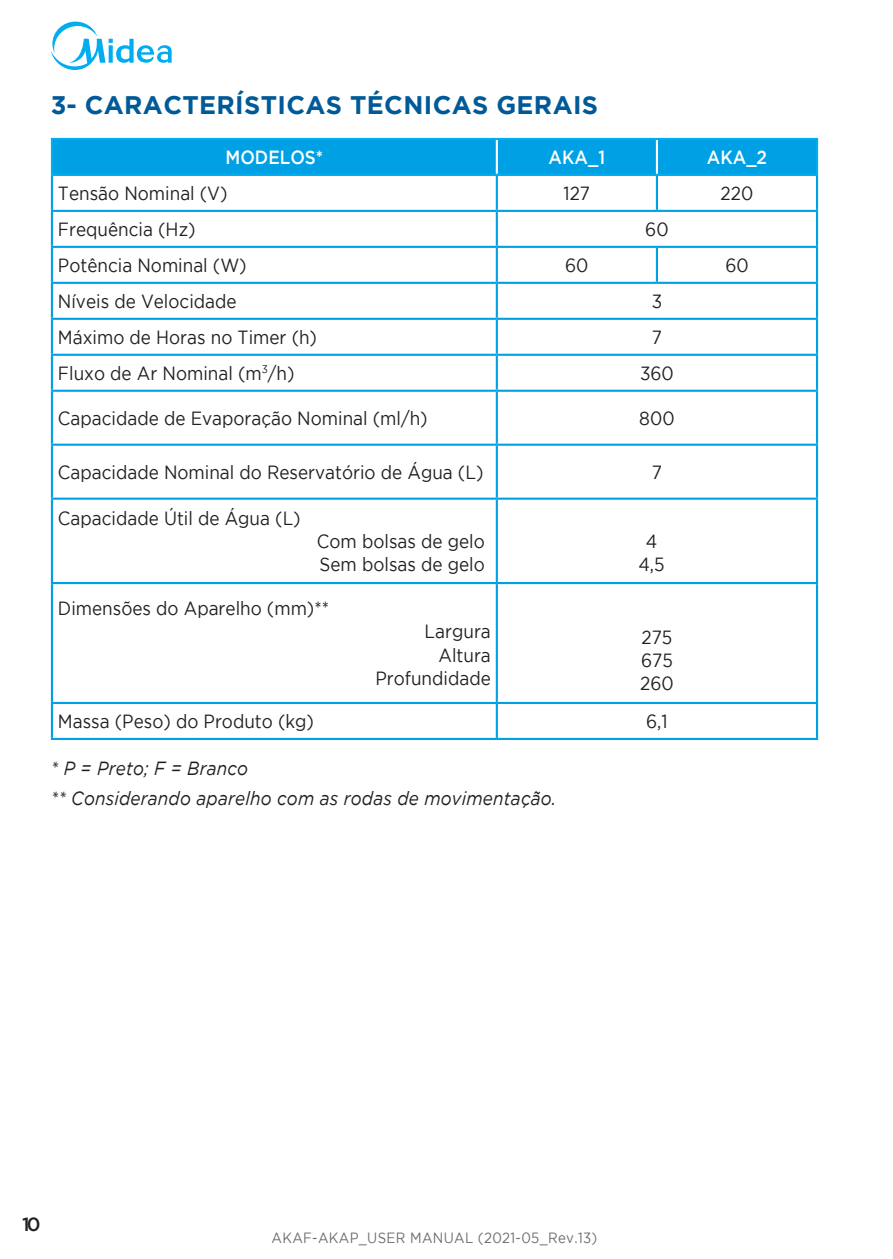
<style>
.page{position:relative;width:893px;height:1259px;background:#fff}
.page>*{position:absolute;margin:0;border:0;box-sizing:border-box;transform-origin:0 0}
.t1{font:700 25.5px "Gotham";letter-spacing:.015em;color:#015a98}
.t2{font:18.9px/23.4px "Gotham";color:#231f20;scale:.9 1}
.t3{font:italic 18.9px/29.4px "Gotham";letter-spacing:.01em;color:#231f20;scale:.9 1}
.t4{font:500 18.9px "Gotham";color:#fff;scale:.9 1}
.t5{font:500 18.9px "Gotham";color:#231f20}
.t6{font:14.7px "Gotham";letter-spacing:.025em;color:#6c6d70;scale:.9 1}
</style>
<div class="page">
<svg style="left:51px;top:22px;width:121px;height:48px"></svg>
<div style="left:52px;top:139px;width:445px;height:36px;background:#00a1e4"></div>
<div style="left:498px;top:140px;width:318px;height:34px;background:#00a1e4"></div>
<hr style="left:51px;top:282px;width:446px;height:2px;background:#00a1e4">
<hr style="left:51px;top:284px;width:2px;height:34px;background:#00a1e4">
<hr style="left:497px;top:282px;width:160px;height:2px;background:#00a1e4">
<hr style="left:496px;top:284px;width:2px;height:34px;background:#00a1e4">
<hr style="left:657px;top:282px;width:161px;height:2px;background:#00a1e4">
<hr style="left:816px;top:284px;width:2px;height:34px;background:#00a1e4">
<hr style="left:51px;top:318px;width:446px;height:2px;background:#00a1e4">
<hr style="left:51px;top:320px;width:2px;height:34px;background:#00a1e4">
<hr style="left:497px;top:318px;width:160px;height:2px;background:#00a1e4">
<hr style="left:496px;top:320px;width:2px;height:34px;background:#00a1e4">
<hr style="left:657px;top:318px;width:161px;height:2px;background:#00a1e4">
<hr style="left:816px;top:320px;width:2px;height:34px;background:#00a1e4">
<hr style="left:51px;top:354px;width:446px;height:2px;background:#00a1e4">
<hr style="left:51px;top:356px;width:2px;height:34px;background:#00a1e4">
<hr style="left:497px;top:354px;width:160px;height:2px;background:#00a1e4">
<hr style="left:496px;top:356px;width:2px;height:34px;background:#00a1e4">
<hr style="left:657px;top:354px;width:161px;height:2px;background:#00a1e4">
<hr style="left:816px;top:356px;width:2px;height:34px;background:#00a1e4">
<hr style="left:51px;top:390px;width:446px;height:2px;background:#00a1e4">
<hr style="left:51px;top:392px;width:2px;height:51px;background:#00a1e4">
<hr style="left:497px;top:390px;width:160px;height:2px;background:#00a1e4">
<hr style="left:496px;top:392px;width:2px;height:51px;background:#00a1e4">
<hr style="left:657px;top:390px;width:161px;height:2px;background:#00a1e4">
<hr style="left:816px;top:392px;width:2px;height:51px;background:#00a1e4">
<hr style="left:51px;top:584px;width:2px;height:118px;background:#00a1e4">
<hr style="left:496px;top:584px;width:2px;height:118px;background:#00a1e4">
<hr style="left:816px;top:584px;width:2px;height:118px;background:#00a1e4">
<hr style="left:51px;top:704px;width:2px;height:34px;background:#00a1e4">
<hr style="left:496px;top:704px;width:2px;height:34px;background:#00a1e4">
<hr style="left:816px;top:704px;width:2px;height:34px;background:#00a1e4">
<hr style="left:51px;top:738px;width:767px;height:2px;background:#00a1e4">
<hr style="left:51px;top:702px;width:767px;height:2px;background:#00a1e4">
<hr style="left:51px;top:176px;width:2px;height:34px;background:#00a1e4">
<hr style="left:496px;top:176px;width:2px;height:34px;background:#00a1e4">
<hr style="left:656px;top:176px;width:2px;height:34px;background:#00a1e4">
<hr style="left:816px;top:176px;width:2px;height:34px;background:#00a1e4">
<hr style="left:51px;top:210px;width:446px;height:2px;background:#00a1e4">
<hr style="left:51px;top:212px;width:2px;height:34px;background:#00a1e4">
<hr style="left:497px;top:210px;width:160px;height:2px;background:#00a1e4">
<hr style="left:496px;top:212px;width:2px;height:34px;background:#00a1e4">
<hr style="left:657px;top:210px;width:161px;height:2px;background:#00a1e4">
<hr style="left:816px;top:212px;width:2px;height:34px;background:#00a1e4">
<hr style="left:51px;top:246px;width:446px;height:2px;background:#00a1e4">
<hr style="left:51px;top:248px;width:2px;height:34px;background:#00a1e4">
<hr style="left:497px;top:246px;width:160px;height:2px;background:#00a1e4">
<hr style="left:496px;top:248px;width:2px;height:34px;background:#00a1e4">
<hr style="left:657px;top:246px;width:161px;height:2px;background:#00a1e4">
<hr style="left:656px;top:248px;width:2px;height:34px;background:#00a1e4">
<hr style="left:816px;top:248px;width:2px;height:34px;background:#00a1e4">
<hr style="left:51px;top:443px;width:446px;height:3px;background:#00a1e4">
<hr style="left:51px;top:446px;width:2px;height:51px;background:#00a1e4">
<hr style="left:497px;top:443px;width:160px;height:3px;background:#00a1e4">
<hr style="left:496px;top:446px;width:2px;height:51px;background:#00a1e4">
<hr style="left:657px;top:443px;width:161px;height:3px;background:#00a1e4">
<hr style="left:816px;top:446px;width:2px;height:51px;background:#00a1e4">
<hr style="left:51px;top:497px;width:446px;height:3px;background:#00a1e4">
<hr style="left:51px;top:500px;width:2px;height:82px;background:#00a1e4">
<hr style="left:497px;top:497px;width:160px;height:3px;background:#00a1e4">
<hr style="left:496px;top:500px;width:2px;height:82px;background:#00a1e4">
<hr style="left:657px;top:497px;width:161px;height:3px;background:#00a1e4">
<hr style="left:816px;top:500px;width:2px;height:82px;background:#00a1e4">
<hr style="left:51px;top:582px;width:767px;height:2px;background:#00a1e4">
<hr style="left:496px;top:140px;width:2px;height:34px;background:#fff">
<hr style="left:656px;top:140px;width:2px;height:34px;background:#fff">
<hr style="left:51px;top:138px;width:446px;height:2px;background:#00aeef">
<hr style="left:51px;top:140px;width:2px;height:34px;background:#00aeef">
<hr style="left:497px;top:138px;width:321px;height:2px;background:#00aeef">
<hr style="left:816px;top:140px;width:2px;height:34px;background:#00aeef">
<hr style="left:51px;top:174px;width:767px;height:2px;background:#00aeef">
<h1 class="t1" style="left:51px;top:96px;width:549px">3- CARACTERÍSTICAS TÉCNICAS GERAIS</h1>
<p class="t4" style="left:225px;top:150px;width:110px">MODELOS*</p>
<p class="t4" style="left:549px;top:150px;width:64px">AKA_1</p>
<p class="t4" style="left:707px;top:150px;width:68px">AKA_2</p>
<p class="t2" style="left:58px;top:183px;width:190px">Tensão Nominal (V)</p>
<p class="t2" style="left:564px;top:183px;width:31px">127</p>
<p class="t2" style="left:721px;top:183px;width:38px">220</p>
<p class="t2" style="left:58px;top:219px;width:154px">Frequência (Hz)</p>
<p class="t2" style="left:645px;top:219px;width:27px">60</p>
<p class="t2" style="left:58px;top:255px;width:211px">Potência Nominal (W)</p>
<p class="t2" style="left:565px;top:255px;width:27px">60</p>
<p class="t2" style="left:725px;top:255px;width:27px">60</p>
<p class="t2" style="left:58px;top:291px;width:200px">Níveis de Velocidade</p>
<p class="t2" style="left:652px;top:291px;width:13px">3</p>
<p class="t2" style="left:58px;top:327px;width:289px">Máximo de Horas no Timer (h)</p>
<p class="t2" style="left:652px;top:327px;width:13px">7</p>
<p class="t2" style="left:58px;top:363px;width:264px">Fluxo de Ar Nominal (m<sup>3</sup>/h)</p>
<p class="t2" style="left:640px;top:362px;width:39px">360</p>
<p class="t2" style="left:58px;top:407px;width:412px">Capacidade de Evaporação Nominal (ml/h)</p>
<p class="t2" style="left:639px;top:407px;width:41px">800</p>
<p class="t2" style="left:58px;top:461px;width:474px">Capacidade Nominal do Reservatório de Água (L)</p>
<p class="t2" style="left:652px;top:461px;width:13px">7</p>
<p class="t2" style="left:58px;top:507px;width:271px">Capacidade Útil de Água (L)</p>
<p class="t2" style="left:317px;top:531px;width:188px">Com bolsas de gelo<br>Sem bolsas de gelo</p>
<p class="t2" style="left:638px;top:531px;width:31px;text-align:center">4<br>4,5</p>
<p class="t2" style="left:58px;top:598px;width:303px">Dimensões do Aparelho (mm)**</p>
<p class="t2" style="left:375px;top:621px;width:130px;text-align:right">Largura<br>Altura<br>Profundidade</p>
<p class="t2" style="left:640px;top:626px;width:39px;text-align:justify">275<br>675<br>260</p>
<p class="t2" style="left:58px;top:711px;width:286px">Massa (Peso) do Produto (kg)</p>
<p class="t2" style="left:646px;top:711px;width:25px">6,1</p>
<p class="t3" style="left:51px;top:755px;width:563px">* P = Preto; F = Branco<br>** Considerando aparelho com as rodas de movimentação.</p>
<p class="t5" style="left:22px;top:1217px;width:20px">10</p>
<p class="t6" style="left:272px;top:1232px;width:363px">AKAF-AKAP_USER MANUAL (2021-05_Rev.13)</p>
</div>
